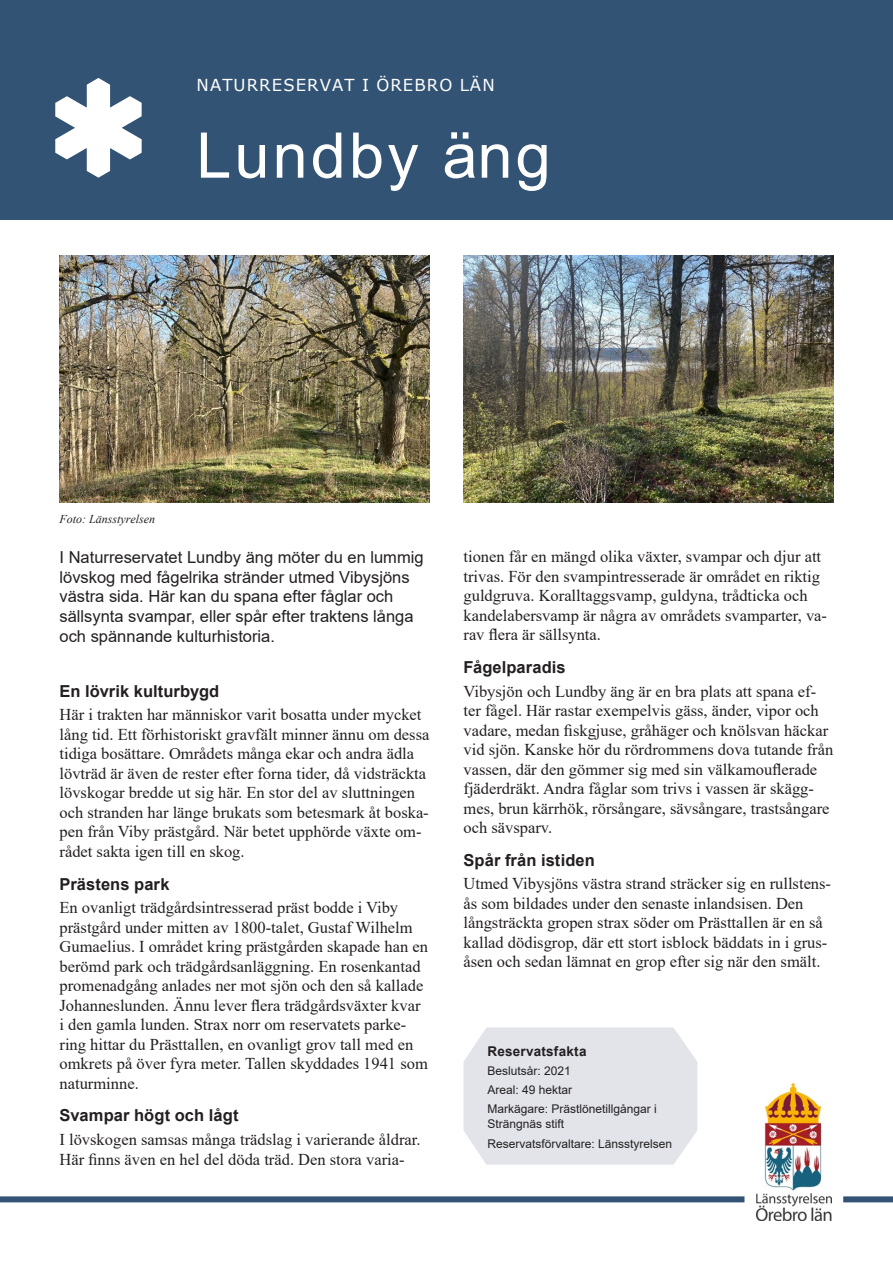
<style>
.page{position:relative;width:893px;height:1263px;background:#fff}
.page>*{position:absolute;margin:0;border:0;box-sizing:border-box;transform-origin:0 0}
.Naturreservat_i_Öreb{font:63px "Arial";letter-spacing:.05em;color:#fff}
.Brödtext{font:16.5px/19.5px "Times New Roman";color:#231f20}
.Brödtext-2{font:16.5px/19.8px "Arial";color:#231f20}
.Mellanrubrik{font:700 16.5px "Arial";letter-spacing:.005em;color:#231f20}
.Naturreservat_i_Öreb-2{font:16.5px "Verdana";letter-spacing:.065em;color:#fff}
.Faktarubrik{font:700 13.5px "Arial";letter-spacing:.015em;color:#231f20}
.Faktatext{font:12px/15px "Arial";color:#231f20}
.Brödtext-3{font:italic 12px "Times New Roman";color:#231f20}
.s1{font-family:"Arial";font-weight:700}
</style>
<div class="page">
<div style="left:0;top:1196px;width:744px;height:6px;background:#325373"></div>
<div style="left:0;top:0;width:893px;height:220px;background:#325373"></div>
<svg style="left:55px;top:78px;width:87px;height:100px"></svg>
<img style="left:60px;top:255px;width:369px;height:247px">
<img style="left:463px;top:255px;width:370px;height:247px">
<div style="left:463px;top:1027px;width:234px;height:138px;background:#e2e4ea"></div>
<img style="left:756px;top:1083px;width:75px;height:137px">
<div style="left:843px;top:1196px;width:50px;height:6px;background:#325373"></div>
<h1 class="Naturreservat_i_Öreb-2" style="left:197px;top:73px;width:300px">NATURRESERVAT I ÖREBRO LÄN</h1>
<h1 class="Naturreservat_i_Öreb" style="left:196px;top:112px;width:356px">Lundby äng</h1>
<p class="Brödtext-3" style="left:60px;top:511px;width:97px">Foto: Länsstyrelsen</p>
<p class="Brödtext-2" style="left:60px;top:547px;width:366px">I Naturreservatet Lundby äng möter du en lummig lövskog med fågelrika stränder utmed Vibysjöns västra sida. Här kan du spana efter fåglar och sällsynta svampar, eller spår efter traktens långa och spännande kulturhistoria.</p>
<p class="Brödtext" style="left:60px;top:679px;width:364px;line-height:23.7px"><span class="s1">En lövrik kulturbygd<br></span>Här i trakten har människor varit bosatta under mycket</p>
<p class="Brödtext" style="left:60px;top:724px;width:371px">lång tid. Ett förhistoriskt gravfält minner ännu om dessa tidiga bosättare. Områdets många ekar och andra ädla lövträd är även de rester efter forna tider, då vidsträckta lövskogar bredde ut sig här. En stor del av sluttningen och stranden har länge brukats som betesmark åt boska&shy;pen från Viby prästgård. När betet upphörde växte om&shy;rådet sakta igen till en skog.</p>
<p class="Brödtext" style="left:60px;top:872px;width:340px;line-height:23.7px"><span class="s1">Prästens park<br></span>En ovanligt trädgårdsintresserad präst bodde i Viby</p>
<p class="Brödtext" style="left:60px;top:917px;width:370px">prästgård under mitten av 1800-talet, Gustaf Wilhelm Gumaelius. I området kring prästgården skapade han en berömd park och trädgårdsanläggning. En rosenkantad promenadgång anlades ner mot sjön och den så kallade Johanneslunden. Ännu lever flera trädgårdsväxter kvar i den gamla lunden. Strax norr om reservatets parke&shy;ring hittar du Prästtallen, en ovanligt grov tall med en omkrets på över fyra meter. Tallen skyddades 1941 som naturminne.</p>
<p class="Brödtext" style="left:60px;top:1103px;width:362px;line-height:23.7px"><span class="s1">Svampar högt och lågt<br></span>I lövskogen samsas många trädslag i varierande åldrar.</p>
<p class="Brödtext" style="left:60px;top:1149px;width:346px">Här finns även en hel del döda träd. Den stora varia-</p>
<p class="Brödtext" style="left:463px;top:546px;width:365px">tionen får en mängd olika växter, svampar och djur att trivas. För den svampintresserade är området en riktig guldgruva. Koralltaggsvamp, guldyna, trådticka och kandelabersvamp är några av områdets svamparter, va&shy;rav flera är sällsynta.</p>
<h2 class="Mellanrubrik" style="left:463px;top:655px;width:104px">Fågelparadis</h2>
<p class="Brödtext" style="left:463px;top:681px;width:371px">Vibysjön och Lundby äng är en bra plats att spana ef&shy;ter fågel. Här rastar exempelvis gäss, änder, vipor och vadare, medan fiskgjuse, gråhäger och knölsvan häckar vid sjön. Kanske hör du rördrommens dova tutande från vassen, där den gömmer sig med sin välkamouflerade fjäderdräkt. Andra fåglar som trivs i vassen är skägg&shy;mes, brun kärrhök, rörsångare, sävsångare, trastsångare</p>
<p class="Brödtext" style="left:463px;top:817px;width:90px">och sävsparv.</p>
<h2 class="Mellanrubrik" style="left:463px;top:848px;width:133px">Spår från istiden</h2>
<p class="Brödtext" style="left:463px;top:873px;width:369px">Utmed Vibysjöns västra strand sträcker sig en rullstens&shy;ås som bildades under den senaste inlandsisen. Den långsträckta gropen strax söder om Prästtallen är en så kallad dödisgrop, där ett stort isblock bäddats in i grus&shy;åsen och sedan lämnat en grop efter sig när den smält.</p>
<h3 class="Faktarubrik" style="left:487px;top:1041px;width:101px">Reservatsfakta</h3>
<p class="Faktatext" style="left:487px;top:1063px;width:85px">Beslutsår: 2021</p>
<p class="Faktatext" style="left:487px;top:1082px;width:86px">Areal: 49 hektar</p>
<p class="Faktatext" style="left:487px;top:1101px;width:171px">Markägare: Prästlönetillgångar i<br>Strängnäs stift</p>
<p class="Faktatext" style="left:487px;top:1136px;width:186px">Reservatsförvaltare: Länsstyrelsen</p>
</div>
